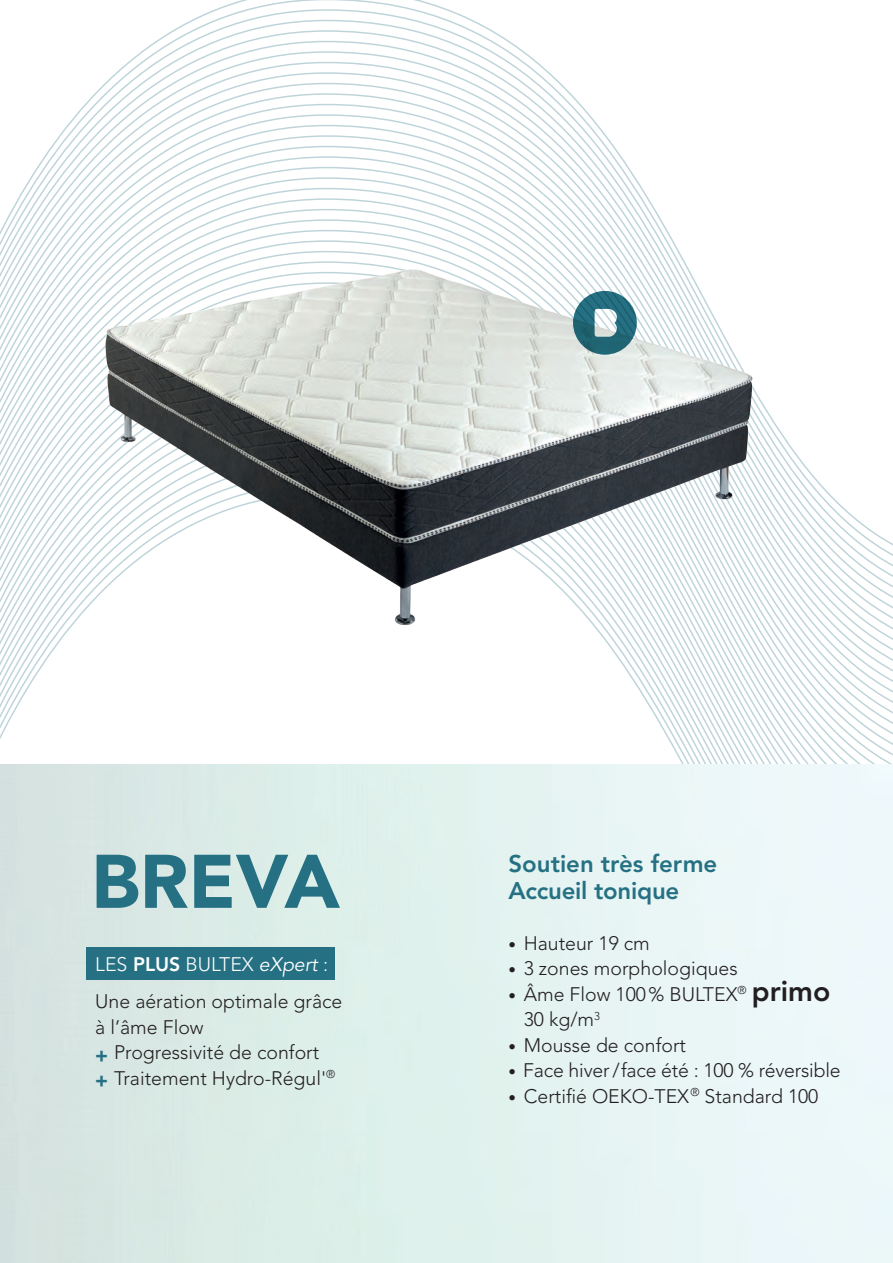
<style>
.page{position:relative;width:893px;height:1263px;background:#fff}
.page>*{position:absolute;margin:0;border:0;box-sizing:border-box;transform-origin:0 0}
.t1{font:900 75px "Avenir LT Pro";color:#257183}
.t2{font:800 28.5px "Avenir LT Pro";color:#231f20}
.t3{font:800 24px/27px "Avenir LT Pro";letter-spacing:-.01em;color:#257183}
.t4{font:300 19.5px/25.5px "Avenir LT Std";color:#231f20}
.s1{color:#fff}
.s2{font-family:"Avenir LT Pro";font-weight:800;color:#fff}
.s3{font-family:"Avenir LT Pro";font-weight:400;font-style:italic;color:#fff}
.s4{font-family:"Avenir LT Pro";font-weight:900;color:#257183}
.s5{font-size:15px}
</style>
<div class="page">
<svg style="left:0;top:0;width:893px;height:573px"></svg>
<img style="left:0;top:765px;width:893px;height:498px">
<div style="left:87px;top:947px;width:248px;height:33px;background:#257183"></div>
<img style="left:95px;top:253px;width:670px;height:387px">
<svg style="left:573px;top:291px;width:64px;height:64px"></svg>
<svg style="left:595px;top:309px;width:22px;height:28px"></svg>
<h1 class="t1" style="left:91px;top:836px;width:250px">BREVA</h1>
<p class="t4" style="left:95px;top:945px;width:249px;line-height:37.5px"><span class="s1">LES</span> <span class="s2">PLUS</span> <span class="s1">BULTEX</span> <span class="s3">eXpert</span> <span class="s1">:<br></span>Une aération optimale grâce</p>
<p class="t4" style="left:95px;top:1014px;width:241px">à l’âme Flow<br><span class="s4">+</span> Progressivité de confort <span class="s4">+</span> Traitement Hydro-Régul'<sup>®</sup></p>
<p class="t3" style="left:508px;top:850px;width:210px">Soutien très ferme<br>Accueil tonique</p>
<p class="t4" style="left:508px;top:930px;width:143px"><span class="s5">•</span> Hauteur 19 cm</p>
<p class="t4" style="left:508px;top:956px;width:231px"><span class="s5">•</span> 3 zones morphologiques</p>
<p class="t4" style="left:508px;top:981px;width:240px"><span class="s5">•</span> Âme Flow 100% BULTEX<sup>®</sup></p>
<h2 class="t2" style="left:752px;top:974px;width:80px">primo</h2>
<p class="t4" style="left:524px;top:1007px;width:78px">30 kg/m<sup>3</sup></p>
<p class="t4" style="left:508px;top:1032px;width:179px"><span class="s5">•</span> Mousse de confort</p>
<p class="t4" style="left:508px;top:1058px;width:334px"><span class="s5">•</span> Face hiver / face été : 100 % réversible</p>
<p class="t4" style="left:508px;top:1083px;width:311px"><span class="s5">•</span> Certifié OEKO-TEX<sup>®</sup> Standard 100</p>
</div>
